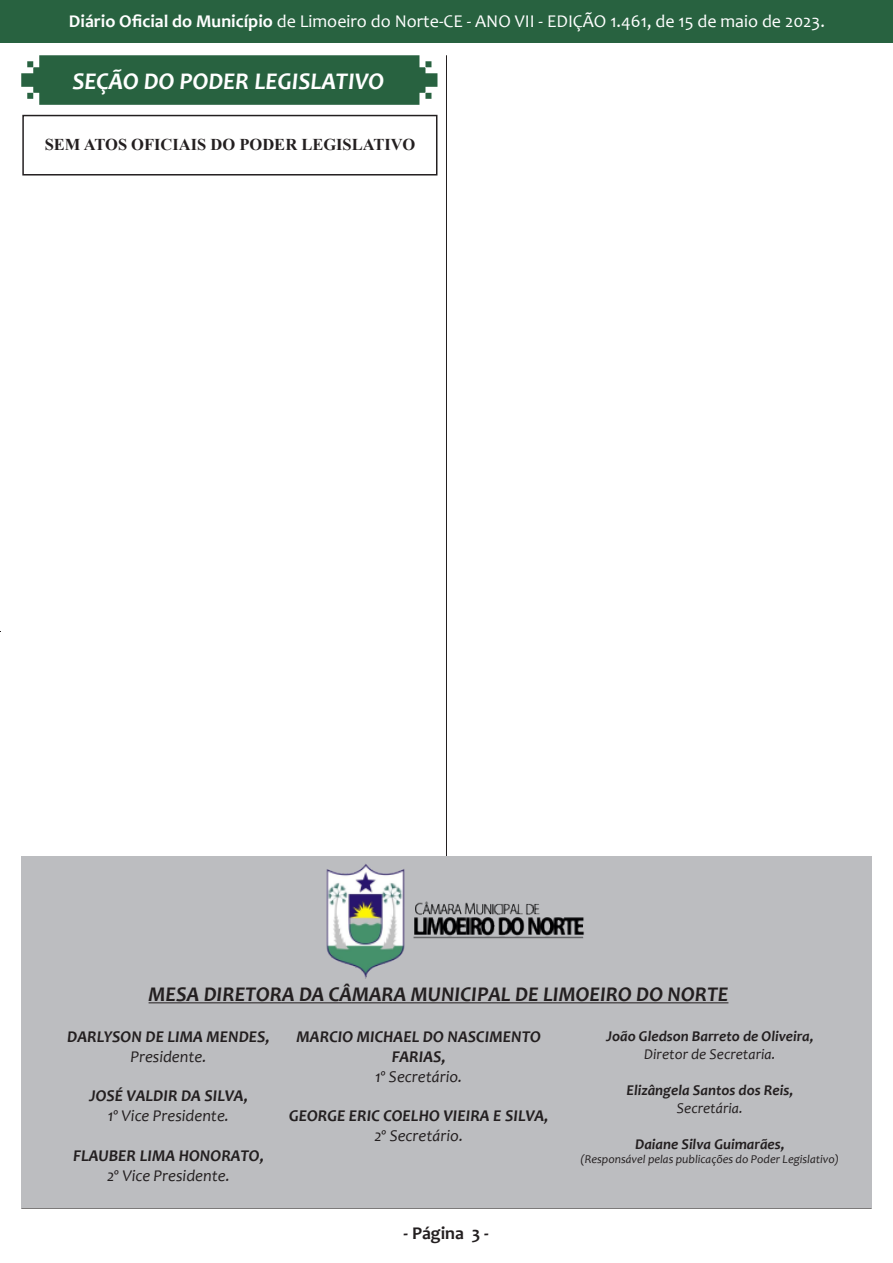
<style>
.page{position:relative;width:893px;height:1263px;background:#fff}
.page>*{position:absolute;margin:0;border:0;box-sizing:border-box;transform-origin:0 0}
.t1{font:italic 700 24px "Candara";color:#fff}
.t2{font:italic 700 21px "Candara";color:#231f20}
.t3{font:18px "Candara";color:#fff}
.t4{font:700 18px "Candara";color:#231f20}
.t5{font:italic 700 16.5px/19.8px "Candara";color:#231f20;text-align:center}
.t6{font:italic 16.5px "Candara";color:#231f20}
.t7{font:700 16.5px "Times New Roman";color:#231f20}
.t8{font:italic 700 15px "Candara";color:#231f20}
.t9{font:italic 15px "Candara";color:#231f20}
.t10{font:italic 12px "Candara";color:#231f20}
.s1{font-weight:700}
</style>
<div class="page">
<div style="left:0;top:0;width:892px;height:42px;background:#286240"></div>
<hr style="left:446px;top:55px;width:1px;height:1153px;background:#231f20">
<hr style="left:21px;top:1208px;width:851px;height:1px;background:#231f20">
<svg style="left:21px;top:55px;width:416px;height:50px;background:#346a4a"></svg>
<div style="left:21px;top:856px;width:851px;height:352px;background:#bcbdc0"></div>
<hr style="left:149px;top:1002px;width:579px;height:1px;background:#231f20">
<img style="left:326px;top:864px;width:258px;height:115px">
<div style="left:22px;top:115px;width:415px;height:61px;border:2px solid #231f20"></div>
<p class="t3" style="left:69px;top:10px;width:757px"><span class="s1">Diário Oficial do Município</span> de Limoeiro do Norte-CE - ANO VII - EDIÇÃO 1.461, de 15 de maio de 2023.</p>
<p class="t1" style="left:72px;top:66px;width:313px">SEÇÃO DO PODER LEGISLATIVO</p>
<p class="t7" style="left:45px;top:133px;width:372px">SEM ATOS OFICIAIS DO PODER LEGISLATIVO</p>
<p class="t2" style="left:149px;top:981px;width:581px">MESA DIRETORA DA CÂMARA MUNICIPAL DE LIMOEIRO DO NORTE</p>
<p class="t8" style="left:606px;top:1026px;width:209px">João Gledson Barreto de Oliveira,</p>
<p class="t9" style="left:644px;top:1044px;width:133px">Diretor de Secretaria.</p>
<p class="t8" style="left:626px;top:1080px;width:168px">Elizângela Santos dos Reis,</p>
<p class="t9" style="left:677px;top:1098px;width:67px">Secretária.</p>
<p class="t8" style="left:635px;top:1134px;width:151px">Daiane Silva Guimarães,</p>
<p class="t10" style="left:581px;top:1152px;width:260px">(Responsável pelas publicações do Poder Legislativo)</p>
<p class="t5" style="left:67px;top:1026px;width:204px">DARLYSON DE LIMA MENDES,</p>
<p class="t6" style="left:130px;top:1046px;width:78px">Presidente.</p>
<p class="t5" style="left:89px;top:1086px;width:160px">JOSÉ VALDIR DA SILVA,</p>
<p class="t6" style="left:108px;top:1105px;width:123px">1º Vice Presidente.</p>
<p class="t5" style="left:73px;top:1145px;width:192px">FLAUBER LIMA HONORATO,</p>
<p class="t6" style="left:107px;top:1165px;width:124px">2º Vice Presidente.</p>
<p class="t5" style="left:297px;top:1026px;width:246px">MARCIO MICHAEL DO NASCIMENTO<br>FARIAS,</p>
<p class="t6" style="left:375px;top:1066px;width:89px">1º Secretário.</p>
<p class="t5" style="left:289px;top:1106px;width:261px">GEORGE ERIC COELHO VIEIRA E SILVA,</p>
<p class="t6" style="left:374px;top:1125px;width:90px">2º Secretário.</p>
<p class="t4" style="left:404px;top:1222px;width:87px">- Página 3 -</p>
</div>
